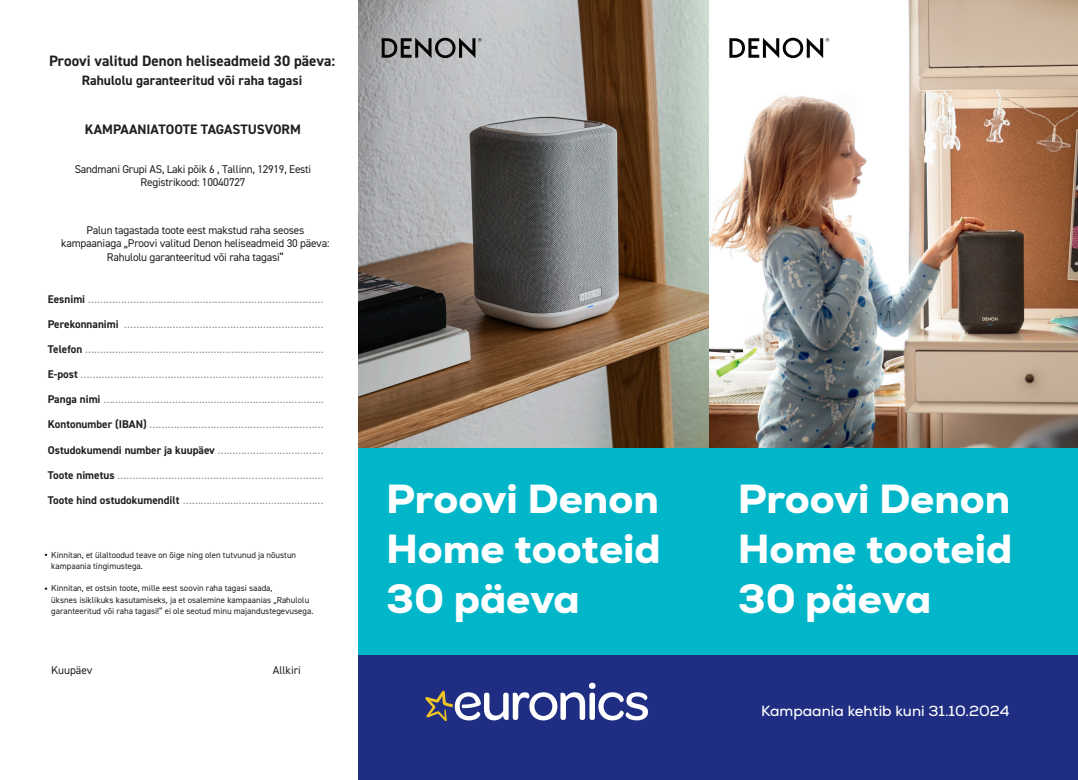
<style>
.page{position:relative;width:1078px;height:780px;background:#fff}
.page>*{position:absolute;margin:0;border:0;box-sizing:border-box;transform-origin:0 0}
.t1{font:800 41.25px/50px "Nexa";color:#fff;text-align:justify}
.t2{font:700 15.12px "DIN2014";color:#231f20}
.t3{font:15px "Nexa";color:#fff}
.t4{font:700 13.75px "DIN2014";color:#231f20}
.t5{font:700 13.62px "DIN2014";color:#231f20}
.t6{font:11.25px "DIN2014";color:#939598}
.t7{font:11.25px/13.5px "DIN2014";letter-spacing:-.02em;color:#231f20;text-align:center}
.t8{font:700 11.25px "DIN2014";color:#231f20}
.t9{font:11.25px "DIN2014";color:#231f20}
.t10{font:8.75px/11.2px "DIN2014";color:#231f20}
.s1{font-weight:700;color:#231f20}
.s2{font-weight:400;color:#939598}
</style>
<div class="page">
<img style="left:358px;top:0;width:350px;height:448px">
<img style="left:708px;top:0;width:369px;height:448px">
<div style="left:358px;top:448px;width:719px;height:331px;background:#00b6c8"></div>
<div style="left:358px;top:655px;width:719px;height:125px;background:#1f2d82"></div>
<svg style="left:425px;top:682px;width:223px;height:39px"></svg>
<svg style="left:870px;top:39px;width:37px;height:34px"></svg>
<svg style="left:381px;top:38px;width:100px;height:20px;background:#757677"></svg>
<svg style="left:729px;top:38px;width:135px;height:35px"></svg>
<h2 class="t2" style="left:49px;top:51px;width:287px">Proovi valitud Denon heliseadmeid 30 päeva:</h2>
<h3 class="t5" style="left:82px;top:71px;width:222px">Rahulolu garanteeritud või raha tagasi</h3>
<h3 class="t4" style="left:85px;top:120px;width:217px">KAMPAANIATOOTE TAGASTUSVORM</h3>
<p class="t7" style="left:75px;top:162px;width:238px">Sandmani Grupi AS, Laki põik 6 , Tallinn, 12919, Eesti<br>Registrikood: 10040727</p>
<p class="t7" style="left:61px;top:223px;width:269px">Palun tagastada toote eest makstud raha seoses kampaaniaga „Proovi valitud Denon heliseadmeid 30 päeva:<br>Rahulolu garanteeritud või raha tagasi“</p>
<p class="t6" style="left:48px;top:292px;width:277px"><span class="s1">Eesnimi</span> ……………………………………………………………………</p>
<p class="t6" style="left:48px;top:317px;width:277px"><span class="s1">Perekonnanimi</span> …………………………………………………………</p>
<p class="t6" style="left:48px;top:342px;width:277px"><span class="s1">Telefon</span> ……………………………………………………………………..</p>
<p class="t6" style="left:48px;top:367px;width:277px"><span class="s1">E-post</span> ………………………………………………………………………</p>
<p class="t6" style="left:48px;top:392px;width:277px"><span class="s1">Panga nimi</span> ………………………………………………………………..</p>
<p class="t6" style="left:48px;top:417px;width:277px"><span class="s1">Kontonumber (IBAN)</span> …………………………………………………</p>
<p class="t8" style="left:48px;top:442px;width:277px">Ostudokumendi number ja kuupäev <span class="s2">………………………………</span></p>
<p class="t6" style="left:48px;top:468px;width:277px"><span class="s1">Toote nimetus</span> ……………………………………………………………</p>
<p class="t8" style="left:48px;top:492px;width:277px">Toote hind ostudokumendilt <span class="s2">…………………………………………</span></p>
<p class="t10" style="left:51px;top:548px;width:246px">Kinnitan, et ülaltoodud teave on õige ning olen tutvunud ja nõustun kampaania tingimustega.</p>
<p class="t10" style="left:51px;top:582px;width:263px">Kinnitan, et ostsin toote, mille eest soovin raha tagasi saada,<br>üksnes isiklikuks kasutamiseks, ja et osalemine kampaanias „Rahulolu garanteeritud või raha tagasi!” ei ole seotud minu majandustegevusega.</p>
<p class="t9" style="left:51px;top:662px;width:43px">Kuupäev</p>
<p class="t9" style="left:273px;top:662px;width:30px">Allkiri</p>
<h1 class="t1" style="left:386px;top:473px;width:276px">Proovi Denon Home tooteid 30 päeva</h1>
<h1 class="t1" style="left:737px;top:473px;width:276px">Proovi Denon Home tooteid 30 päeva</h1>
<h3 class="t3" style="left:760px;top:701px;width:250px">Kampaania kehtib kuni 31.10.2024</h3>
</div>
